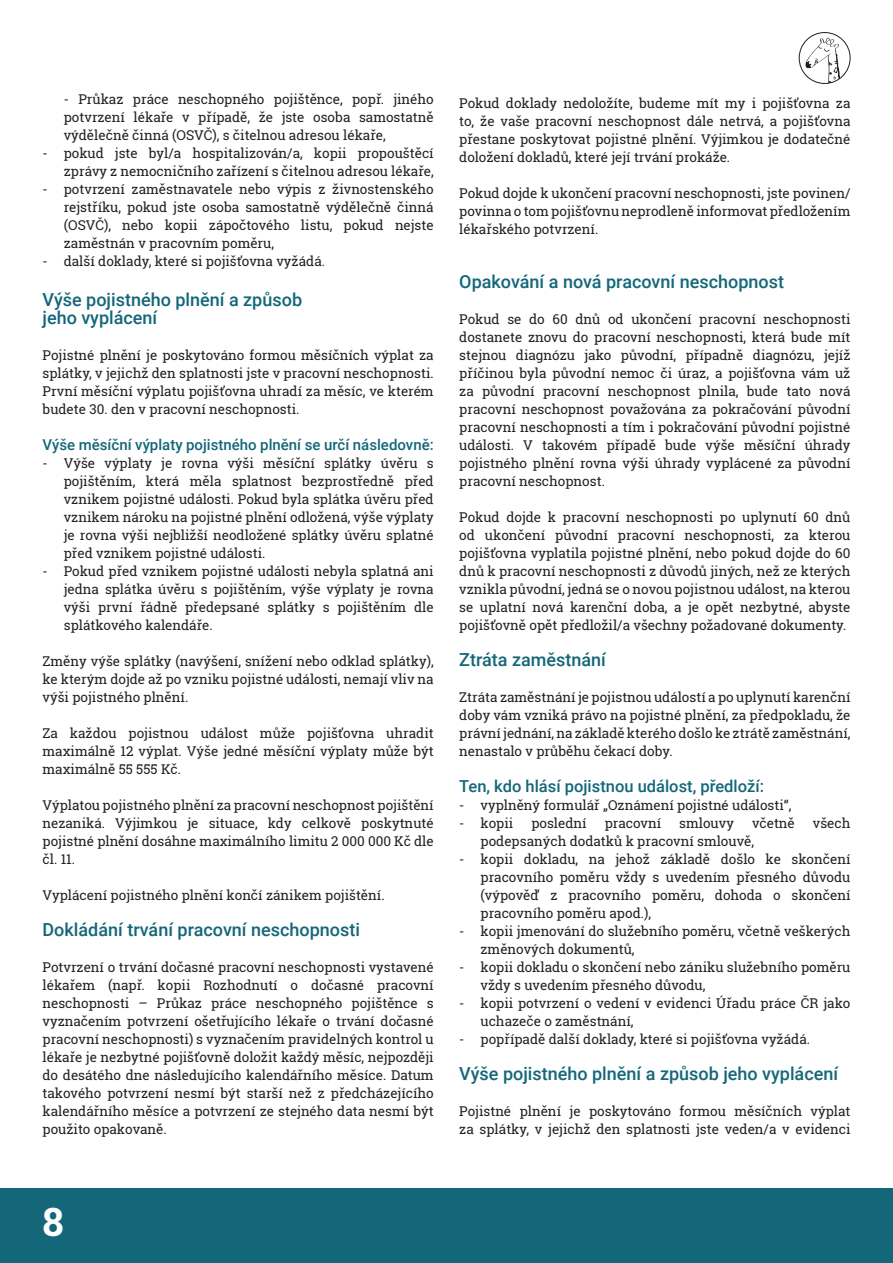
<style>
.page{position:relative;width:893px;height:1263px;background:#fff}
.page>*{position:absolute;margin:0;border:0;box-sizing:border-box;transform-origin:0 0}
.t1{font:700 39px "Roboto Slab";color:#fff}
.t2{font:500 18px/18px "Roboto";color:#136779}
.t3{font:500 16.5px "Roboto";color:#136779}
.t4{font:500 15px "Roboto";color:#136779}
.t5{font:13.5px/18px "Roboto Slab";color:#231f20;text-align:justify}
</style>
<div class="page">
<div style="left:0;top:1188px;width:893px;height:75px;background:#136779"></div>
<svg style="left:805px;top:38px;width:37px;height:45px"></svg>
<div style="left:799px;top:32px;width:51px;height:52px;border:1px solid #231f20;border-radius:50%"></div>
<p class="t5" style="left:64px;top:90px;width:371px">- Průkaz práce neschopného pojištěnce, popř. jiného potvrzení lékaře v případě, že jste osoba samostatně výdělečně činná (OSVČ), s čitelnou adresou lékaře,</p>
<p class="t5" style="left:43px;top:144px;width:393px;text-align:right">- pokud jste byl/a hospitalizován/a, kopii propouštěcí zprávy z nemocničního zařízení s čitelnou adresou lékaře,</p>
<p class="t5" style="left:64px;top:180px;width:371px;text-indent:-21px">- potvrzení zaměstnavatele nebo výpis z živnostenského rejstříku, pokud jste osoba samostatně výdělečně činná (OSVČ), nebo kopii zápočtového listu, pokud nejste zaměstnán v pracovním poměru,</p>
<p class="t5" style="left:43px;top:252px;width:284px">- další doklady, které si pojišťovna vyžádá.</p>
<h2 class="t2" style="left:43px;top:290px;width:261px">Výše pojistného plnění a způsob jeho vyplácení</h2>
<p class="t5" style="left:43px;top:346px;width:393px">Pojistné plnění je poskytováno formou měsíčních výplat za splátky, v jejichž den splatnosti jste v pracovní neschopnosti.<br>První měsíční výplatu pojišťovna uhradí za měsíc, ve kterém budete 30. den v pracovní neschopnosti.</p>
<p class="t4" style="left:43px;top:434px;width:393px">Výše měsíční výplaty pojistného plnění se určí následovně:</p>
<p class="t5" style="left:64px;top:454px;width:371px;text-indent:-21px">- Výše výplaty je rovna výši měsíční splátky úvěru s pojištěním, která měla splatnost bezprostředně před vznikem pojistné události. Pokud byla splátka úvěru před vznikem nároku na pojistné plnění odložená, výše výplaty je rovna výši nejbližší neodložené splátky úvěru splatné před vznikem pojistné události.</p>
<p class="t5" style="left:64px;top:562px;width:371px;text-indent:-21px">- Pokud před vznikem pojistné události nebyla splatná ani jedna splátka úvěru s pojištěním, výše výplaty je rovna výši první řádně předepsané splátky s pojištěním dle splátkového kalendáře.</p>
<p class="t5" style="left:43px;top:652px;width:393px">Změny výše splátky (navýšení, snížení nebo odklad splátky), ke kterým dojde až po vzniku pojistné události, nemají vliv na výši pojistného plnění.</p>
<p class="t5" style="left:43px;top:724px;width:393px">Za každou pojistnou událost může pojišťovna uhradit maximálně 12 výplat. Výše jedné měsíční výplaty může být maximálně 55 555 Kč.</p>
<p class="t5" style="left:43px;top:796px;width:393px">Výplatou pojistného plnění za pracovní neschopnost pojištění nezaniká. Výjimkou je situace, kdy celkově poskytnuté pojistné plnění dosáhne maximálního limitu 2 000 000 Kč dle čl. 11.</p>
<p class="t5" style="left:43px;top:886px;width:344px">Vyplácení pojistného plnění končí zánikem pojištění.</p>
<h2 class="t2" style="left:43px;top:920px;width:319px">Dokládání trvání pracovní neschopnosti</h2>
<p class="t5" style="left:43px;top:958px;width:393px">Potvrzení o trvání dočasné pracovní neschopnosti vystavené lékařem (např. kopii Rozhodnutí o dočasné pracovní neschopnosti – Průkaz práce neschopného pojištěnce s vyznačením potvrzení ošetřujícího lékaře o trvání dočasné pracovní neschopnosti) s vyznačením pravidelných kontrol u lékaře je nezbytné pojišťovně doložit každý měsíc, nejpozději do desátého dne následujícího kalendářního měsíce. Datum takového potvrzení nesmí být starší než z předcházejícího kalendářního měsíce a potvrzení ze stejného data nesmí být použito opakovaně.</p>
<p class="t5" style="left:459px;top:94px;width:393px">Pokud doklady nedoložíte, budeme mít my i pojišťovna za to, že vaše pracovní neschopnost dále netrvá, a pojišťovna přestane poskytovat pojistné plnění. Výjimkou je dodatečné doložení dokladů, které její trvání prokáže.</p>
<p class="t5" style="left:459px;top:184px;width:393px">Pokud dojde k ukončení pracovní neschopnosti, jste povinen/ povinna o tom pojišťovnu neprodleně informovat předložením lékařského potvrzení.</p>
<h2 class="t2" style="left:459px;top:272px;width:326px">Opakování a nová pracovní neschopnost</h2>
<p class="t5" style="left:459px;top:310px;width:393px">Pokud se do 60 dnů od ukončení pracovní neschopnosti dostanete znovu do pracovní neschopnosti, která bude mít stejnou diagnózu jako původní, případně diagnózu, jejíž příčinou byla původní nemoc či úraz, a pojišťovna vám už za původní pracovní neschopnost plnila, bude tato nová pracovní neschopnost považována za pokračování původní pracovní neschopnosti a tím i pokračování původní pojistné události. V takovém případě bude výše měsíční úhrady pojistného plnění rovna výši úhrady vyplácené za původní pracovní neschopnost.</p>
<p class="t5" style="left:459px;top:508px;width:393px">Pokud dojde k pracovní neschopnosti po uplynutí 60 dnů od ukončení původní pracovní neschopnosti, za kterou pojišťovna vyplatila pojistné plnění, nebo pokud dojde do 60 dnů k pracovní neschopnosti z důvodů jiných, než ze kterých vznikla původní, jedná se o novou pojistnou událost, na kterou se uplatní nová karenční doba, a je opět nezbytné, abyste pojišťovně opět předložil/a všechny požadované dokumenty.</p>
<h2 class="t2" style="left:459px;top:650px;width:148px">Ztráta zaměstnání</h2>
<p class="t5" style="left:459px;top:688px;width:393px">Ztráta zaměstnání je pojistnou událostí a po uplynutí karenční doby vám vzniká právo na pojistné plnění, za předpokladu, že právní jednání, na základě kterého došlo ke ztrátě zaměstnání, nenastalo v průběhu čekací doby.</p>
<p class="t3" style="left:459px;top:775px;width:306px">Ten, kdo hlásí pojistnou událost, předloží:</p>
<p class="t5" style="left:459px;top:796px;width:334px">- vyplněný formulář „Oznámení pojistné události“,</p>
<p class="t5" style="left:459px;top:814px;width:56px">- kopii</p>
<p class="t5" style="left:531px;top:814px;width:57px">poslední</p>
<p class="t5" style="left:605px;top:814px;width:58px">pracovní</p>
<p class="t5" style="left:679px;top:814px;width:56px">smlouvy</p>
<p class="t5" style="left:752px;top:814px;width:44px">včetně</p>
<p class="t5" style="left:813px;top:814px;width:39px">všech</p>
<p class="t5" style="left:480px;top:832px;width:275px">podepsaných dodatků k pracovní smlouvě,</p>
<p class="t5" style="left:480px;top:850px;width:371px;text-indent:-21px">- kopii dokladu, na jehož základě došlo ke skončení pracovního poměru vždy s uvedením přesného důvodu (výpověď z pracovního poměru, dohoda o skončení pracovního poměru apod.),</p>
<p class="t5" style="left:480px;top:922px;width:371px;text-indent:-21px">- kopii jmenování do služebního poměru, včetně veškerých změnových dokumentů,</p>
<p class="t5" style="left:480px;top:958px;width:371px;text-indent:-21px">- kopii dokladu o skončení nebo zániku služebního poměru vždy s uvedením přesného důvodu,</p>
<p class="t5" style="left:480px;top:994px;width:371px;text-indent:-21px">- kopii potvrzení o vedení v evidenci Úřadu práce ČR jako uchazeče o zaměstnání,</p>
<p class="t5" style="left:459px;top:1030px;width:352px">- popřípadě další doklady, které si pojišťovna vyžádá.</p>
<h2 class="t2" style="left:459px;top:1064px;width:380px">Výše pojistného plnění a způsob jeho vyplácení</h2>
<p class="t5" style="left:459px;top:1102px;width:393px">Pojistné plnění je poskytováno formou měsíčních výplat za splátky, v jejichž den splatnosti jste veden/a v evidenci</p>
<h1 class="t1" style="left:43px;top:1195px;width:23px">8</h1>
</div>
